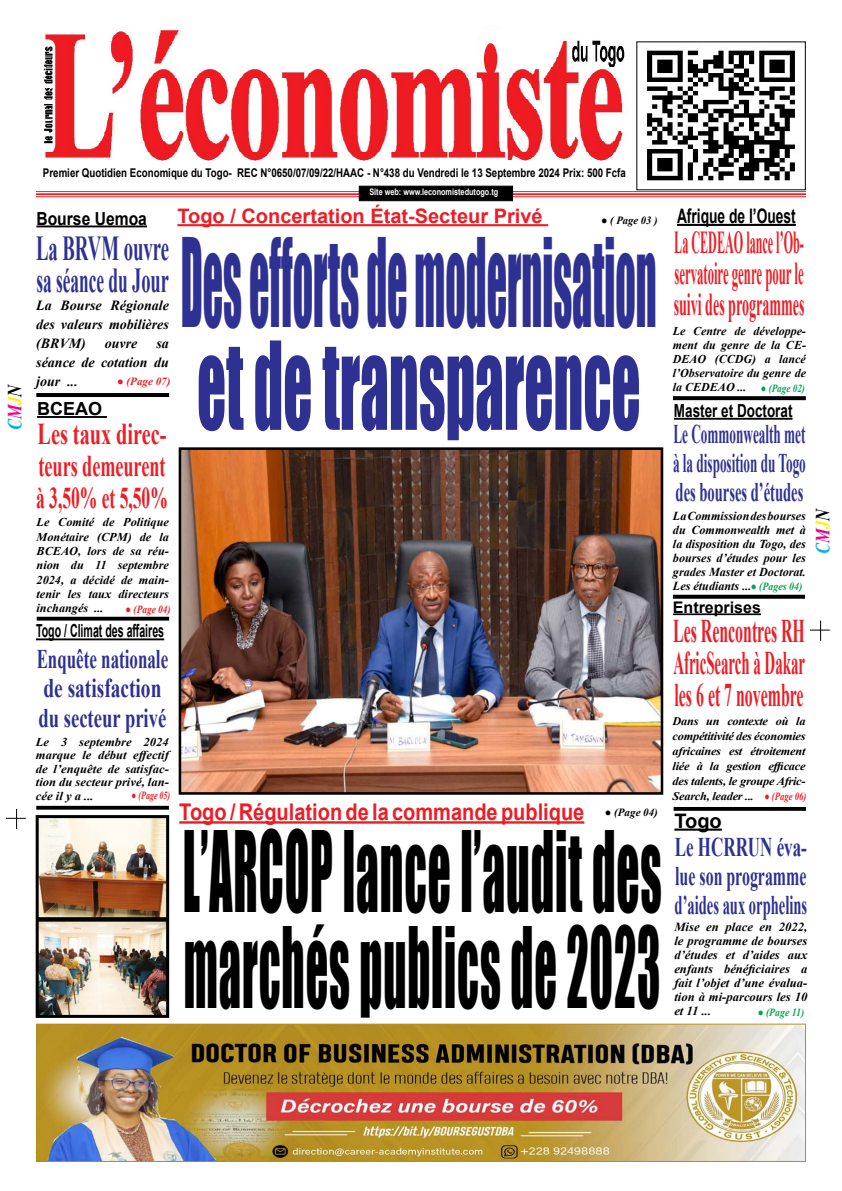
<style>
.page{position:relative;width:842px;height:1191px;background:#fff}
.page>*{position:absolute;margin:0;border:0;box-sizing:border-box;transform-origin:0 0}
.t1{font:113px/103px "Impact";color:#2e3092;scale:.35 1}
.t2{font:102.9px/96px "Impact";letter-spacing:.02em;color:#000;scale:.44 1}
.t3{font:700 35px/32px "Times New Roman";color:#2e3092;scale:.54 1}
.t4{font:700 33px/32px "Times New Roman";color:#ed1d24;text-align:justify;scale:.48 1}
.t5{font:700 31.9px/31px "Times New Roman";color:#ed1d24;text-align:justify;scale:.38 1}
.t6{font:700 30.2px/32px "Times New Roman";color:#ed1d24;text-align:justify;scale:.67 1}
.t7{font:700 26.9px/29px "Times New Roman";color:#2e3092;text-align:justify;scale:.63 1}
.t8{font:700 26.9px/29px "Times New Roman";color:#2e3092;text-align:justify;scale:.49 1}
.t9{font:700 23px "Arial";color:#ed1d24;scale:.87 1}
.t10{font:700 20px "Arial";color:#ed1d24}
.t11{font:700 20px "Arial";color:#000;scale:.69 1}
.t12{font:italic 700 20px "Times New Roman";color:#00aeef;scale:.8 1}
.t13{font:700 20px "Arial";color:#000}
.t14{font:700 18px "Arial";color:#000;scale:.59 1}
.t15{font:700 18px "Arial";color:#000;scale:.75 1}
.t16{font:700 18px "Arial";color:#000;scale:.87 1}
.t17{font:700 18px "Arial";color:#000}
.t18{font:700 16px "Arial";color:#000}
.t19{font:italic 700 14px/19px "Times New Roman";color:#000;text-align:justify}
.t20{font:italic 700 12.4px/14px "Times New Roman";color:#000;text-align:justify}
.t21{font:italic 700 12.2px/14px "Times New Roman";color:#000;text-align:justify}
.t22{font:italic 700 12px/14.3px "Times New Roman";color:#000;text-align:justify}
.t23{font:700 12px "Arial";color:#000;scale:.81 1}
.t24{font:italic 700 12px/13.5px "Times New Roman";color:#000;text-align:justify;scale:1.05 1}
.t25{font:italic 700 11.6px/15px "Times New Roman";letter-spacing:-.02em;color:#000;text-align:justify;scale:1.06 1}
.t26{font:italic 700 11px "Times New Roman";color:#00a651;scale:.89 1}
.t27{font:italic 700 11px "Times New Roman";color:#000;scale:.96 1}
.t28{font:italic 700 11px "Times New Roman";color:#ed1d24}
.t29{font:italic 700 11px "Times New Roman";color:#ed1d24;scale:.85 1}
.t30{font:italic 700 11px "Times New Roman";color:#00a651;scale:.83 1}
.t31{font:italic 700 11px "Times New Roman";color:#ed1d24;scale:.79 1}
.t32{font:italic 700 11px "Times New Roman";color:#ed1d24;scale:.73 1}
.t33{font:700 9px "Arial";color:#fff;scale:.81 1}
.s1{color:#ec008c}
.s2{color:#fff200}
.s3{color:#000}
.s4{font-family:"Trebuchet"}
.s5{font-family:"Trebuchet";font-size:11px;color:#00a651}
.s6{font-size:11px;color:#00a651}
</style>
<div class="page">
<svg style="left:810px;top:620px;width:20px;height:21px"></svg>
<svg style="left:6px;top:809px;width:20px;height:20px"></svg>
<img style="left:647px;top:50px;width:148px;height:131px">
<img style="left:43px;top:25px;width:583px;height:137px">
<div style="left:480px;top:30px;width:22px;height:37px;background:#fff"></div>
<div style="left:484px;top:43px;width:13px;height:32px;background:#ed1d24;border-radius:50%"></div>
<hr style="left:36px;top:191px;width:770px;height:1px;background:#ed1d24">
<hr style="left:36px;top:193px;width:770px;height:2px;background:#ed1d24">
<hr style="left:36px;top:196px;width:770px;height:1px;background:#ed1d24">
<div style="left:359px;top:186px;width:154px;height:15px;background:#000;border:1px solid #000"></div>
<hr style="left:37px;top:416px;width:70px;height:2px;background:#000">
<img style="left:183px;top:451px;width:476px;height:339px">
<div style="left:179px;top:447px;width:484px;height:347px;border:3px solid #000"></div>
<hr style="left:37px;top:617px;width:132px;height:3px;background:#000">
<hr style="left:36px;top:806px;width:133px;height:3px;background:#000">
<svg style="left:674px;top:807px;width:132px;height:4px"></svg>
<hr style="left:36px;top:393px;width:133px;height:4px;background:#000">
<hr style="left:36px;top:225px;width:111px;height:2px;background:#000">
<svg style="left:673px;top:595px;width:132px;height:4px"></svg>
<hr style="left:177px;top:224px;width:371px;height:2px;background:#ed1d24">
<svg style="left:673px;top:396px;width:133px;height:4px"></svg>
<hr style="left:677px;top:224px;width:119px;height:2px;background:#000">
<hr style="left:674px;top:418px;width:118px;height:2px;background:#000">
<hr style="left:673px;top:613px;width:88px;height:2px;background:#000">
<hr style="left:179px;top:821px;width:405px;height:2px;background:#ed1d24">
<hr style="left:674px;top:828px;width:48px;height:2px;background:#000">
<img style="left:40px;top:819px;width:125px;height:195px">
<div style="left:36px;top:815px;width:133px;height:203px;border:3px solid #000"></div>
<hr style="left:36px;top:638px;width:128px;height:2px;background:#000">
<img style="left:38px;top:1025px;width:766px;height:135px">
<div style="left:36px;top:1023px;width:770px;height:139px;border:1px solid #b48d22"></div>
<h3 class="t12" style="left:1px;top:429px;width:59px;rotate:-90deg">C<span class="s1">M</span><span class="s2">J</span><span class="s3">N</span></h3>
<p class="t23" style="left:43px;top:164px;width:721px">Premier Quotidien Economique du Togo- REC N°0650/07/09/22/HAAC - N°438 du Vendredi le 13 Septembre 2024 Prix: 500 Fcfa</p>
<h3 class="t16" style="left:36px;top:205px;width:129px">Bourse Uemoa</h3>
<h3 class="t3" style="left:36px;top:231px;width:248px">La BRVM ouvre sa séance du Jour</h3>
<p class="t19" style="left:36px;top:296px;width:134px">La Bourse Régionale des valeurs mobilières (BRVM)</p>
<p class="t19" style="left:36px;top:334px;width:134px;text-indent:120px">sa séance de cotation du jour ...</p>
<p class="t19" style="left:105px;top:334px;width:34px">ouvre</p>
<p class="t28" style="left:117px;top:374px;width:55px"><span class="s4">●</span> (Page 07)</p>
<h3 class="t17" style="left:37px;top:396px;width:66px">BCEAO</h3>
<h3 class="t6" style="left:36px;top:417px;width:198px">Les taux direc&shy;teurs demeurent à 3,50% et 5,50%</h3>
<p class="t33" style="left:369px;top:185px;width:161px">Site web: www.leconomistedutogo.tg</p>
<h3 class="t10" style="left:177px;top:202px;width:367px">Togo / Concertation État-Secteur Privé</h3>
<h1 class="t1" style="left:181px;top:228px;width:1362px">Des efforts de modernisation et de transparence</h1>
<p class="t27" style="left:601px;top:213px;width:60px"><span class="s4">●</span> ( Page 03 )</p>
<p class="t22" style="left:37px;top:515px;width:134px">Le Comité de Politique Monétaire (CPM) de la BCEAO, lors de sa réu&shy;nion du 11 septembre 2024, a décidé de main&shy;tenir les taux directeurs inchangés ...</p>
<p class="t29" style="left:126px;top:601px;width:54px"><span class="s4">●</span> (Page 04)</p>
<h3 class="t14" style="left:36px;top:618px;width:219px">Togo / Climat des affaires</h3>
<h3 class="t7" style="left:37px;top:644px;width:210px;text-align:left">Enquête nationale de satisfaction du secteur privé</h3>
<p class="t24" style="left:36px;top:734px;width:128px">Le 3 septembre 2024 marque le début effectif de l’enquête de satisfac&shy;tion du secteur privé, lan&shy;cée il y a ...</p>
<p class="t32" style="left:132px;top:787px;width:54px"><span class="s4">●</span> (Page 05)</p>
<h3 class="t9" style="left:179px;top:795px;width:552px">Togo / Régulation de la commande publique <sup>●</sup> <sup>(Page</sup> <sup>04)</sup></h3>
<h2 class="t2" style="left:183px;top:821px;width:1090px">L’ARCOP lance l’audit des marchés publics de 2023</h2>
<h3 class="t11" style="left:677px;top:202px;width:174px">Afrique de l’Ouest</h3>
<h3 class="t5" style="left:674px;top:226px;width:346px">La CEDEAO lance l’Ob&shy;servatoire genre pour le suivi des programmes</h3>
<p class="t22" style="left:673px;top:323px;width:135px;line-height:14px">Le Centre de développe&shy;ment du genre de la CE-DEAO (CCDG) a lancé l’Observatoire du genre de la CEDEAO ...</p>
<p class="t30" style="left:761px;top:381px;width:55px"><span class="s4">●</span> (Page 02)</p>
<h3 class="t15" style="left:674px;top:398px;width:160px">Master et Doctorat</h3>
<h3 class="t8" style="left:673px;top:419px;width:273px">Le Commonwealth met à la disposition du Togo des bourses d’études</h3>
<p class="t21" style="left:673px;top:508px;width:135px">La Commission des bourses du Commonwealth met à la disposition du Togo, des bourses d’études pour les grades Master et Doctorat.<br>Les étudiants ...<span class="s5">●</span> <span class="s6">(Pages 04)</span></p>
<h3 class="t18" style="left:673px;top:595px;width:90px">Entreprises</h3>
<h3 class="t4" style="left:673px;top:614px;width:276px">Les Rencontres RH AfricSearch à Dakar les 6 et 7 novembre</h3>
<p class="t25" style="left:672px;top:713px;width:127px">Dans un contexte où la compétitivité des économies africaines est étroitement liée à la gestion efficace des talents, le groupe Afric-Search, leader ...</p>
<p class="t31" style="left:764px;top:789px;width:55px"><span class="s4">●</span> (Page 06)</p>
<h3 class="t13" style="left:674px;top:806px;width:49px">Togo</h3>
<h3 class="t7" style="left:675px;top:831px;width:212px">Le HCRRUN éva&shy;lue son programme d’aides aux orphelins</h3>
<p class="t20" style="left:674px;top:920px;width:135px">Mise en place en 2022, le programme de bourses d’études et d’aides aux enfants bénéficiaires a fait l’objet d’une évalua&shy;tion à mi-parcours les 10 et 11 ...</p>
<p class="t26" style="left:758px;top:1004px;width:54px"><span class="s4">●</span> (Page 11)</p>
<h3 class="t12" style="left:809px;top:554px;width:59px;rotate:-90deg">C<span class="s1">M</span><span class="s2">J</span><span class="s3">N</span></h3>
</div>
